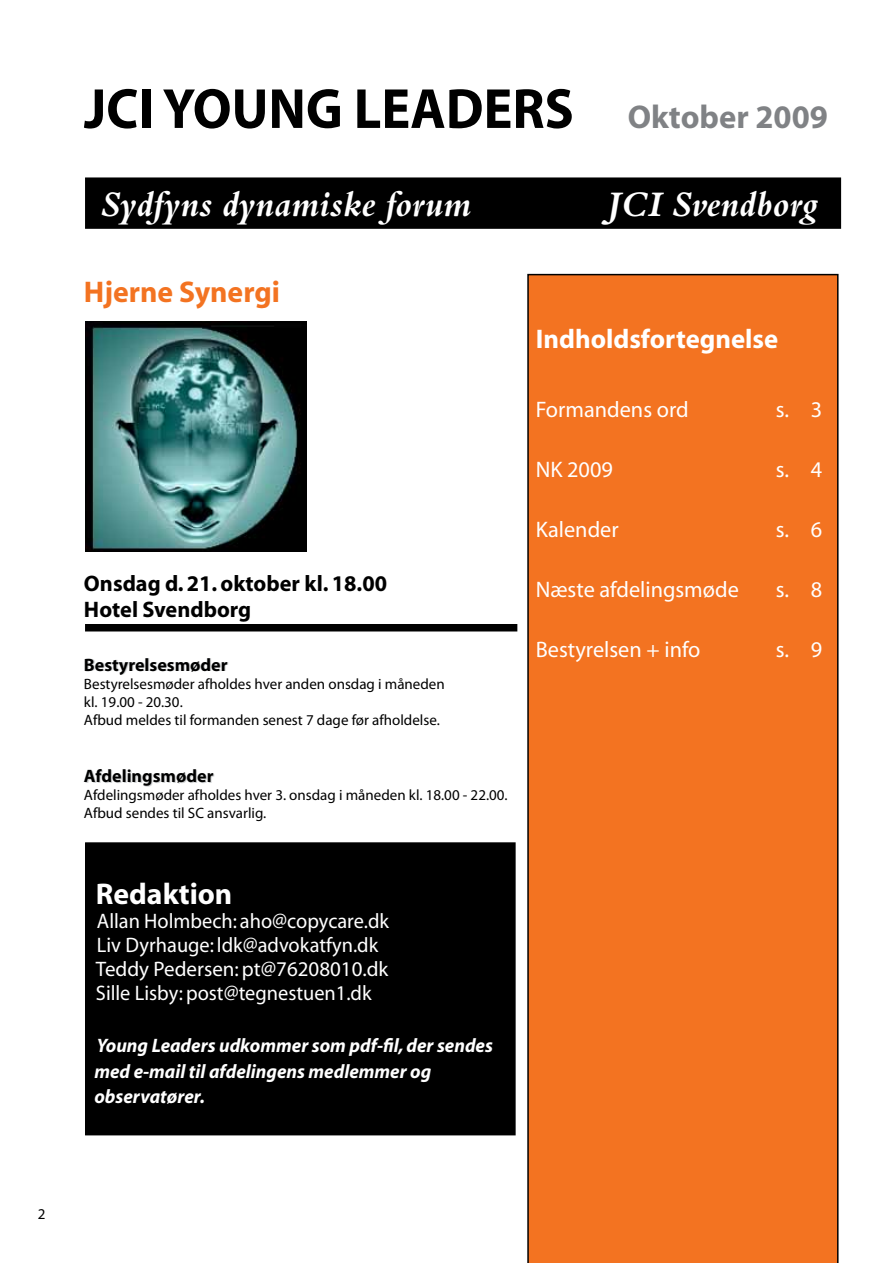
<style>
.page{position:relative;width:893px;height:1263px;background:#fff}
.page>*{position:absolute;margin:0;border:0;box-sizing:border-box;transform-origin:0 0}
.t1{font:700 57px "Myriad";color:#000;scale:.95 1}
.t2{font:italic 700 37.5px "Bembo";color:#fff}
.t3{font:700 30px "Myriad";color:#f37321}
.t4{font:700 30px "Myriad";color:#fff}
.t5{font:700 27px "Myriad";color:#fff}
.t6{font:22.5px "Myriad";color:#fff}
.t7{font:700 22.5px/25.5px "Myriad";color:#000}
.t8{font:21px/24px "Myriad";color:#fff}
.t9{font:italic 700 19.5px/25.5px "Myriad";color:#fff}
.t10{font:700 18px "Myriad Pro";color:#000}
.t11{font:15px/18px "Myriad Pro";color:#000}
.t12{font:15px "Myriad";color:#000}
.s1{font-size:33px;color:#808285}
</style>
<div class="page">
<div style="left:527px;top:274px;width:311px;height:989px;background:#f37321"></div>
<div style="left:86px;top:843px;width:429px;height:292px;background:#000"></div>
<div style="left:85px;top:842px;width:431px;height:293px;border:2px solid #000"></div>
<div style="left:86px;top:178px;width:754px;height:50px;background:#000"></div>
<div style="left:85px;top:177px;width:756px;height:52px;border:2px solid #000"></div>
<div style="left:85px;top:624px;width:432px;height:7px;background:#000"></div>
<img style="left:85px;top:322px;width:222px;height:229px">
<h1 class="t1" style="left:84px;top:79px;width:785px">JCI YOUNG LEADERS <span class="s1">Oktober 2009</span></h1>
<h2 class="t2" style="left:100px;top:184px;width:372px">Sydfyns dynamiske forum</h2>
<h2 class="t2" style="left:607px;top:184px;width:212px">JCI Svendborg</h2>
<h3 class="t3" style="left:84px;top:276px;width:197px">Hjerne Synergi</h3>
<h3 class="t7" style="left:84px;top:572px;width:305px">Onsdag d. 21. oktober kl. 18.00<br>Hotel Svendborg</h3>
<p class="t10" style="left:84px;top:653px;width:145px">Bestyrelsesmøder</p>
<p class="t11" style="left:84px;top:675px;width:362px">Bestyrelsesmøder afholdes hver anden onsdag i måneden kl. 19.00 - 20.30.<br>Afbud meldes til formanden senest 7 dage før afholdelse.</p>
<p class="t10" style="left:84px;top:764px;width:131px">Afdelingsmøder</p>
<p class="t11" style="left:84px;top:786px;width:425px">Afdelingsmøder afholdes hver 3. onsdag i måneden kl. 18.00 - 22.00.<br>Afbud sendes til SC ansvarlig.</p>
<h3 class="t4" style="left:96px;top:878px;width:138px">Redaktion</h3>
<h3 class="t8" style="left:96px;top:910px;width:295px">Allan Holmbech: aho@copycare.dk Liv Dyrhauge: ldk@advokatfyn.dk Teddy Pedersen: pt@76208010.dk Sille Lisby: post@tegnestuen1.dk</h3>
<h3 class="t9" style="left:94px;top:1034px;width:400px">Young Leaders udkommer som pdf-fil, der sendes med e-mail til afdelingens medlemmer og observatører.</h3>
<h3 class="t5" style="left:536px;top:325px;width:244px">Indholdsfortegnelse</h3>
<h3 class="t6" style="left:536px;top:398px;width:155px">Formandens ord</h3>
<h3 class="t6" style="left:776px;top:398px;width:48px">s. 3</h3>
<h3 class="t6" style="left:536px;top:458px;width:79px">NK 2009</h3>
<h3 class="t6" style="left:776px;top:458px;width:48px">s. 4</h3>
<h3 class="t6" style="left:536px;top:518px;width:84px">Kalender</h3>
<h3 class="t6" style="left:776px;top:518px;width:48px">s. 6</h3>
<h3 class="t6" style="left:536px;top:578px;width:205px">Næste afdelingsmøde</h3>
<h3 class="t6" style="left:776px;top:578px;width:48px">s. 8</h3>
<h3 class="t6" style="left:536px;top:638px;width:166px">Bestyrelsen + info</h3>
<h3 class="t6" style="left:776px;top:638px;width:48px">s. 9</h3>
<p class="t12" style="left:38px;top:1206px;width:9px">2</p>
</div>
